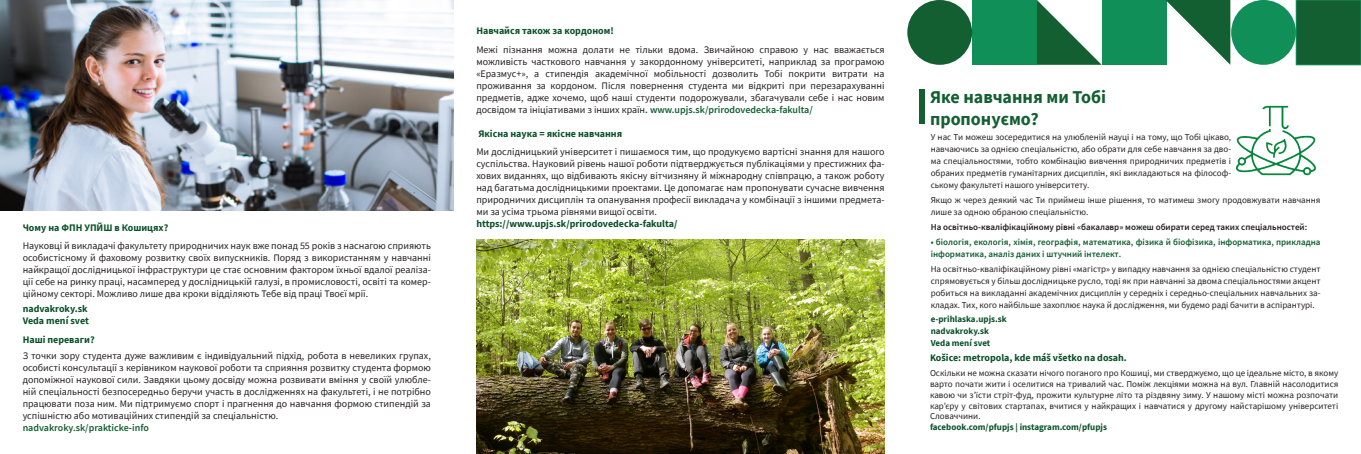
<style>
.page{position:relative;width:1361px;height:454px;background:#fff}
.page>*{position:absolute;margin:0;border:0;box-sizing:border-box;transform-origin:0 0}
.t1{font:700 18px/21.6px "Source Sans Pro";color:#135f31}
.t2{font:10px/12px "Source Sans Pro";color:#231f20;text-align:justify}
.t3{font:700 10px "Source Sans Pro";color:#0c5229}
.t4{font:700 10px/12px "Source Sans Pro";color:#0c512b}
.t5{font:700 10px "Source Sans Pro";color:#0d5128}
.t6{font:600 10px "Source Sans Pro";color:#125e31}
.t7{font:9px/12px "Source Sans Pro";color:#231f20;text-align:justify}
.t8{font:600 9px/12px "Source Sans Pro";color:#125e31}
.t9{font:600 9px "Source Sans Pro";color:#231f20}
.t10{font:700 9px/12px "Source Sans Pro";color:#0c512b}
.t11{font:700 9px "Source Sans Pro";color:#0c512a}
.s1{font-weight:600;color:#125e31}
</style>
<div class="page">
<div style="left:1101px;top:0;width:65px;height:65px;background:#109058"></div>
<div style="left:1296px;top:0;width:65px;height:65px;background:#135f31"></div>
<div style="left:1295px;top:0;width:66px;height:65px;border:1px solid #109058"></div>
<div style="left:972px;top:0;width:65px;height:65px;background:#109058"></div>
<div style="left:907px;top:0;width:65px;height:65px;background:#135f31;border-radius:32px"></div>
<div style="left:1231px;top:0;width:65px;height:65px;background:#109058;border-radius:32px"></div>
<svg style="left:1037px;top:0;width:64px;height:65px"></svg>
<svg style="left:1166px;top:0;width:64px;height:65px"></svg>
<div style="left:919px;top:89px;width:6px;height:34px;background:#135f31"></div>
<img style="left:1236px;top:105px;width:80px;height:70px">
<img style="left:476px;top:239px;width:408px;height:215px">
<img style="left:0;top:0;width:454px;height:210px">
<p class="t3" style="left:23px;top:221px;width:147px">Чому на ФПН УПЙШ в Кошицях?</p>
<p class="t2" style="left:23px;top:239px;width:410px">Науковці й викладачі факультету природничих наук вже понад 55 років з наснагою сприяють особистісному й фаховому розвитку своїх випускників. Поряд з використанням у навчанні найкращої дослідницької інфраструктури це стає основним фактором їхньої вдалої реаліза&shy;ції себе на ринку праці, насамперед у дослідницькій галузі, в промисловості, освіті та комер&shy;ційному секторі. Можливо лише два кроки відділяють Тебе від праці Твоєї мрії.</p>
<p class="t4" style="left:23px;top:302px;width:68px">nadvakroky.sk<br>Veda mení svet</p>
<p class="t2" style="left:23px;top:350px;width:410px">З точки зору студента дуже важливим є індивідуальний підхід, робота в невеликих групах, особисті консультації з керівником наукової роботи та сприяння розвитку студента формою допоміжної наукової сили. Завдяки цьому досвіду можна розвивати вміння у своїй улюбле&shy;ній спеціальності безпосередньо беручи участь в дослідженнях на факультеті, і не потрібно працювати поза ним. Ми підтримуємо спорт і прагнення до навчання формою стипендій за успішністю або мотиваційних стипендій за спеціальністю.</p>
<p class="t6" style="left:23px;top:421px;width:128px">nadvakroky.sk/prakticke-info</p>
<p class="t3" style="left:23px;top:333px;width:73px">Наші переваги?</p>
<p class="t3" style="left:476px;top:24px;width:139px">Навчайся також за кордоном!</p>
<p class="t2" style="left:476px;top:44px;width:410px">Межі пізнання можна долати не тільки вдома. Звичайною справою у нас вважається можливість часткового навчання у закордонному університеті, наприклад за програмою «Еразмус+», а стипендія академічної мобільності дозволить Тобі покрити витрати на проживання за кордоном. Після повернення студента ми відкриті при перезарахуванні предметів, адже хочемо, щоб наші студенти подорожували, збагачували себе і нас новим досвідом та ініціативами з інших країн<span class="s1">. www.upjs.sk/prirodovedecka-fakulta/</span></p>
<p class="t3" style="left:478px;top:127px;width:145px">Якісна наука = якісне навчання</p>
<p class="t2" style="left:476px;top:145px;width:410px">Ми дослідницький університет і пишаємося тим, що продукуємо вартісні знання для нашого суспільства. Науковий рівень нашої роботи підтверджується публікаціями у престижних фа&shy;хових виданнях, що відбивають якісну вітчизняну й міжнародну співпрацю, а також роботу над багатьма дослідницькими проектами. Це допомагає нам пропонувати сучасне вивчення природничих дисциплін та опанування професії викладача у комбінації з іншими предмета&shy;ми за усіма трьома рівнями вищої освіти.</p>
<p class="t4" style="left:476px;top:217px;width:203px">https://www.upjs.sk/prirodovedecka-fakulta/</p>
<h1 class="t1" style="left:930px;top:86px;width:178px">Яке навчання ми Тобі пропонуємо?</h1>
<p class="t7" style="left:930px;top:131px;width:302px">У нас Ти можеш зосередитися на улюбленій науці і на тому, що Тобі цікаво, навчаючись за однією спеціальністю, або обрати для себе навчання за дво&shy;ма спеціальностями, тобто комбінацію вивчення природничих предметів і обраних предметів гуманітарних дисциплін, які викладаються на філософ&shy;ському факультеті нашого університету.</p>
<p class="t7" style="left:930px;top:194px;width:391px">Якщо ж через деякий час Ти приймеш інше рішення, то матимеш змогу продовжувати навчання лише за одною обраною спеціальністю.</p>
<p class="t9" style="left:930px;top:221px;width:378px">На освітньо-кваліфікаційному рівні «бакалавр» можеш обирати серед таких спеціальностей:</p>
<p class="t8" style="left:930px;top:235px;width:391px">• біологія, екологія, хімія, географія, математика, фізика й біофізика, інформатика, прикладна інформатика, аналіз даних і штучний інтелект.</p>
<p class="t7" style="left:930px;top:262px;width:391px">На освітньо-кваліфікаційному рівні «магістр» у випадку навчання за однією спеціальністю студент спрямовується у більш дослідницьке русло, тоді як при навчанні за двома спеціальностями акцент робиться на викладанні академічних дисциплін у середніх і середньо-спеціальних навчальних за&shy;кладах. Тих, кого найбільше захоплює наука й дослідження, ми будемо раді бачити в аспірантурі.</p>
<p class="t10" style="left:930px;top:313px;width:78px">e-prihlaska.upjs.sk nadvakroky.sk<br>Veda mení svet</p>
<p class="t5" style="left:930px;top:350px;width:198px">Košice: metropola, kde máš všetko na dosah.</p>
<p class="t7" style="left:930px;top:367px;width:410px;line-height:10.8px">Оскільки не можна сказати нічого поганого про Кошиці, ми стверджуємо, що це ідеальне місто, в якому варто почати жити і оселитися на тривалий час. Поміж лекціями можна на вул. Главній насолодитися кавою чи з’їсти стріт-фуд, прожити культурне літо та різдвяну зиму. У нашому місті можна розпочати кар’єру у світових стартапах, вчитися у найкращих і навчатися у другому найстарішому університеті Словаччини.</p>
<p class="t11" style="left:930px;top:421px;width:178px">facebook.com/pfupjs | instagram.com/pfupjs</p>
</div>
